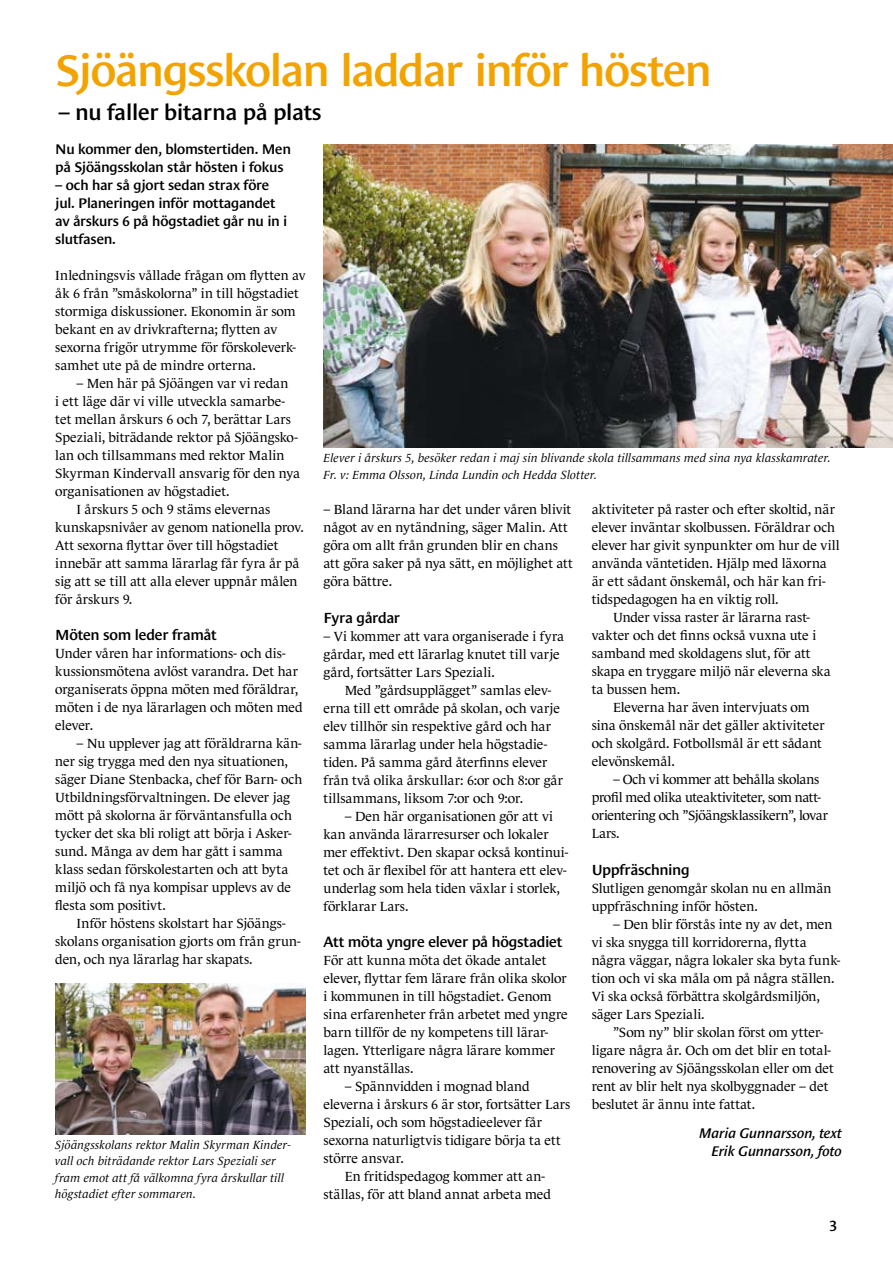
<style>
.page{position:relative;width:893px;height:1263px;background:#fff}
.page>*{position:absolute;margin:0;border:0;box-sizing:border-box;transform-origin:0 0}
.t1{font:600 45px "Le Monde Sans";letter-spacing:-.035em;color:#f3a300}
.t2{font:600 22.5px "Le Monde Sans";letter-spacing:-.01em;color:#000}
.t3{font:18px "Times New Roman";color:#000}
.t4{font:600 15px "Le Monde Sans";letter-spacing:-.02em;color:#000}
.t5{font:600 14.25px/18px "Le Monde Sans";letter-spacing:-.02em;color:#000}
.t6{font:italic 600 14.25px/18px "Le Monde Sans";letter-spacing:-.015em;color:#000;text-align:right}
.t7{font:13.5px/18px "Le Monde Journal";color:#000}
.t8{font:13.5px/18px "Le Monde Journal";letter-spacing:-.02em;color:#000}
.t9{font:italic 12px/16.5px "Le Monde Journal";letter-spacing:.01em;color:#000}
</style>
<div class="page">
<img style="left:323px;top:144px;width:570px;height:304px">
<img style="left:55px;top:983px;width:250px;height:151px">
<h1 class="t1" style="left:55px;top:45px;width:658px">Sjöängsskolan laddar inför hösten</h1>
<h2 class="t2" style="left:58px;top:100px;width:265px">– nu faller bitarna på plats</h2>
<p class="t5" style="left:55px;top:140px;width:237px">Nu kommer den, blomstertiden. Men på Sjöängsskolan står hösten i fokus</p>
<p class="t5" style="left:55px;top:176px;width:234px">– och har så gjort sedan strax före jul. Planeringen inför mottagandet av årskurs 6 på högstadiet går nu in i slutfasen.</p>
<p class="t7" style="left:55px;top:267px;width:252px">Inledningsvis vållade frågan om flytten av åk 6 från ”småskolorna” in till högstadiet stormiga diskussioner. Ekonomin är som bekant en av drivkrafterna; flytten av sexorna frigör utrymme för förskoleverk&shy;samhet ute på de mindre orterna.</p>
<p class="t7" style="left:77px;top:375px;width:213px">– Men här på Sjöängen var vi redan</p>
<p class="t7" style="left:55px;top:393px;width:231px">i ett läge där vi ville utveckla samarbe-</p>
<p class="t7" style="left:55px;top:411px;width:237px">tet mellan årskurs 6 och 7, berättar Lars</p>
<p class="t7" style="left:55px;top:429px;width:244px">Speziali, biträdande rektor på Sjöängsko-</p>
<p class="t7" style="left:55px;top:447px;width:231px">lan och tillsammans med rektor Malin</p>
<p class="t7" style="left:55px;top:465px;width:246px">Skyrman Kindervall ansvarig för den nya</p>
<p class="t7" style="left:55px;top:483px;width:176px">organisationen av högstadiet.</p>
<p class="t7" style="left:77px;top:501px;width:195px">I årskurs 5 och 9 stäms elevernas</p>
<p class="t7" style="left:55px;top:519px;width:250px">kunskapsnivåer av genom nationella prov.</p>
<p class="t7" style="left:55px;top:537px;width:225px">Att sexorna flyttar över till högstadiet</p>
<p class="t7" style="left:55px;top:555px;width:246px">innebär att samma lärarlag får fyra år på</p>
<p class="t7" style="left:55px;top:573px;width:244px">sig att se till att alla elever uppnår målen</p>
<p class="t7" style="left:55px;top:591px;width:79px">för årskurs 9.</p>
<p class="t4" style="left:55px;top:627px;width:163px">Möten som leder framåt</p>
<p class="t7" style="left:55px;top:645px;width:249px">Under våren har informations- och dis&shy;kussionsmötena avlöst varandra. Det har organiserats öppna möten med föräldrar, möten i de nya lärarlagen och möten med elever.</p>
<p class="t7" style="left:55px;top:735px;width:249px;text-indent:21px">– Nu upplever jag att föräldrarna kän&shy;ner sig trygga med den nya situationen, säger Diane Stenbacka, chef för Barn- och Utbildningsförvaltningen. De elever jag mött på skolorna är förväntansfulla och tycker det ska bli roligt att börja i Asker&shy;sund. Många av dem har gått i samma klass sedan förskolestarten och att byta miljö och få nya kompisar upplevs av de flesta som positivt.</p>
<p class="t7" style="left:55px;top:915px;width:247px;text-indent:21px">Inför höstens skolstart har Sjöängs&shy;skolans organisation gjorts om från grun&shy;den, och nya lärarlag har skapats.</p>
<p class="t9" style="left:55px;top:1136px;width:237px">Sjöängsskolans rektor Malin Skyrman Kinder&shy;vall och biträdande rektor Lars Speziali ser fram emot att få välkomna fyra årskullar till högstadiet efter sommaren.</p>
<p class="t9" style="left:323px;top:450px;width:509px">Elever i årskurs 5, besöker redan i maj sin blivande skola tillsammans med sina nya klasskamrater.<br>Fr. v: Emma Olsson, Linda Lundin och Hedda Slotter.</p>
<p class="t7" style="left:323px;top:501px;width:251px">– Bland lärarna har det under våren blivit något av en nytändning, säger Malin. Att göra om allt från grunden blir en chans att göra saker på nya sätt, en möjlighet att göra bättre.</p>
<p class="t4" style="left:323px;top:609px;width:78px">Fyra gårdar</p>
<p class="t7" style="left:323px;top:627px;width:242px">– Vi kommer att vara organiserade i fyra gårdar, med ett lärarlag knutet till varje gård, fortsätter Lars Speziali.</p>
<p class="t7" style="left:323px;top:681px;width:241px;text-indent:21px">Med ”gårdsupplägget” samlas elev&shy;erna till ett område på skolan, och varje elev tillhör sin respektive gård och har samma lärarlag under hela högstadie&shy;tiden. På samma gård återfinns elever från två olika årskullar: 6:or och 8:or går tillsammans, liksom 7:or och 9:or.</p>
<p class="t7" style="left:323px;top:807px;width:246px;text-indent:21px">– Den här organisationen gör att vi kan använda lärarresurser och lokaler mer effektivt. Den skapar också kontinui&shy;tet och är flexibel för att hantera ett elev&shy;underlag som hela tiden växlar i storlek, förklarar Lars.</p>
<p class="t4" style="left:323px;top:933px;width:240px">Att möta yngre elever på högstadiet</p>
<p class="t7" style="left:323px;top:951px;width:246px">För att kunna möta det ökade antalet elever, flyttar fem lärare från olika skolor i kommunen in till högstadiet. Genom sina erfarenheter från arbetet med yngre barn tillför de ny kompetens till lärar&shy;lagen. Ytterligare några lärare kommer att nyanställas.</p>
<p class="t7" style="left:345px;top:1077px;width:186px">– Spännvidden i mognad bland</p>
<p class="t7" style="left:323px;top:1095px;width:248px">eleverna i årskurs 6 är stor, fortsätter Lars</p>
<p class="t7" style="left:323px;top:1113px;width:220px">Speziali, och som högstadieelever får</p>
<p class="t7" style="left:323px;top:1131px;width:239px">sexorna naturligtvis tidigare börja ta ett</p>
<p class="t7" style="left:323px;top:1149px;width:82px">större ansvar.</p>
<p class="t7" style="left:345px;top:1167px;width:202px">En fritidspedagog kommer att an-</p>
<p class="t7" style="left:323px;top:1185px;width:229px">ställas, för att bland annat arbeta med</p>
<p class="t7" style="left:592px;top:501px;width:245px">aktiviteter på raster och efter skoltid, när</p>
<p class="t7" style="left:592px;top:519px;width:245px">elever inväntar skolbussen. Föräldrar och</p>
<p class="t7" style="left:592px;top:537px;width:249px">elever har givit synpunkter om hur de vill</p>
<p class="t7" style="left:592px;top:555px;width:236px">använda väntetiden. Hjälp med läxorna</p>
<p class="t7" style="left:592px;top:573px;width:235px">är ett sådant önskemål, och här kan fri-</p>
<p class="t7" style="left:592px;top:591px;width:188px">tidspedagogen ha en viktig roll.</p>
<p class="t7" style="left:613px;top:609px;width:199px">Under vissa raster är lärarna rast-</p>
<p class="t7" style="left:592px;top:627px;width:226px">vakter och det finns också vuxna ute i</p>
<p class="t7" style="left:592px;top:645px;width:220px">samband med skoldagens slut, för att</p>
<p class="t7" style="left:592px;top:663px;width:240px">skapa en tryggare miljö när eleverna ska</p>
<p class="t7" style="left:592px;top:681px;width:90px">ta bussen hem.</p>
<p class="t7" style="left:613px;top:699px;width:198px">Eleverna har även intervjuats om</p>
<p class="t7" style="left:592px;top:717px;width:234px">sina önskemål när det gäller aktiviteter</p>
<p class="t7" style="left:592px;top:735px;width:232px">och skolgård. Fotbollsmål är ett sådant</p>
<p class="t7" style="left:592px;top:753px;width:85px">elevönskemål.</p>
<p class="t8" style="left:592px;top:771px;width:238px;text-indent:21px">– Och vi kommer att behålla skolans profil med olika uteaktiviteter, som natt&shy;orientering och ”Sjöängsklassikern”, lovar<br>Lars.</p>
<p class="t4" style="left:592px;top:861px;width:99px">Uppfräschning</p>
<p class="t7" style="left:592px;top:879px;width:241px">Slutligen genomgår skolan nu en allmän uppfräschning inför hösten.</p>
<p class="t7" style="left:592px;top:915px;width:250px;text-indent:21px">– Den blir förstås inte ny av det, men vi ska snygga till korridorerna, flytta några väggar, några lokaler ska byta funk&shy;tion och vi ska måla om på några ställen.<br>Vi ska också förbättra skolgårdsmiljön, säger Lars Speziali.</p>
<p class="t7" style="left:592px;top:1023px;width:244px;text-indent:21px">”Som ny” blir skolan först om ytter&shy;ligare några år. Och om det blir en total&shy;renovering av Sjöängsskolan eller om det rent av blir helt nya skolbyggnader – det beslutet är ännu inte fattat.</p>
<p class="t6" style="left:699px;top:1124px;width:144px">Maria Gunnarsson, text<br>Erik Gunnarsson, foto</p>
<h3 class="t3" style="left:830px;top:1216px;width:10px">3</h3>
</div>
